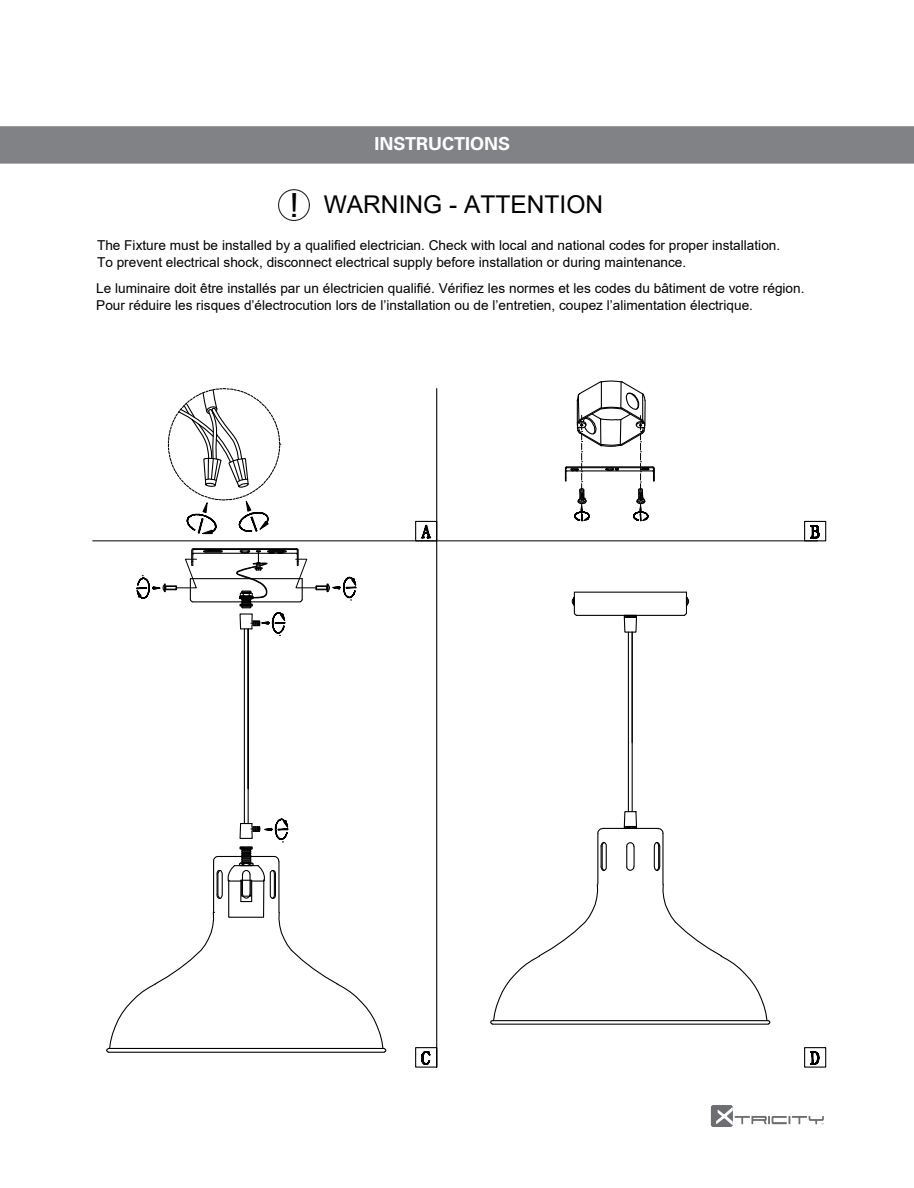
<style>
.page{position:relative;width:914px;height:1188px;background:#fff}
.page>*{position:absolute;margin:0;border:0;box-sizing:border-box;transform-origin:0 0}
.t1{font:33.3px "Univers";color:#000}
.t2{font:24.45px "Arial";color:#000}
.t3{font:700 18px "Univers LT";color:#fff}
.t4{font:13.65px/16.4px "Arial";color:#000}
</style>
<div class="page">
<div style="left:278px;top:189px;width:32px;height:32px;border:1px solid #231f20;border-radius:50%"></div>
<div style="left:0;top:126px;width:914px;height:38px;background:#808285"></div>
<div style="left:711px;top:1105px;width:21px;height:22px;background:#6d6e71;border-radius:2px"></div>
<svg style="left:711px;top:1105px;width:112px;height:21px"></svg>
<hr style="left:93px;top:541px;width:343px;height:1px;background:#000">
<svg style="left:98px;top:380px;width:729px;height:688px"></svg>
<h3 class="t3" style="left:374px;top:134px;width:137px">INSTRUCTIONS</h3>
<h1 class="t1" style="left:287px;top:185px;width:14px">!</h1>
<h2 class="t2" style="left:324px;top:188px;width:281px">WARNING - ATTENTION</h2>
<p class="t4" style="left:97px;top:237px;width:684px">The Fixture must be installed by a qualified electrician. Check with local and national codes for proper installation.<br>To prevent electrical shock, disconnect electrical supply before installation or during maintenance.</p>
<p class="t4" style="left:96px;top:280px;width:709px">Le luminaire doit être installés par un électricien qualifié. Vérifiez les normes et les codes du bâtiment de votre région.<br>Pour réduire les risques d’électrocution lors de l’installation ou de l’entretien, coupez l’alimentation électrique.</p>
</div>
